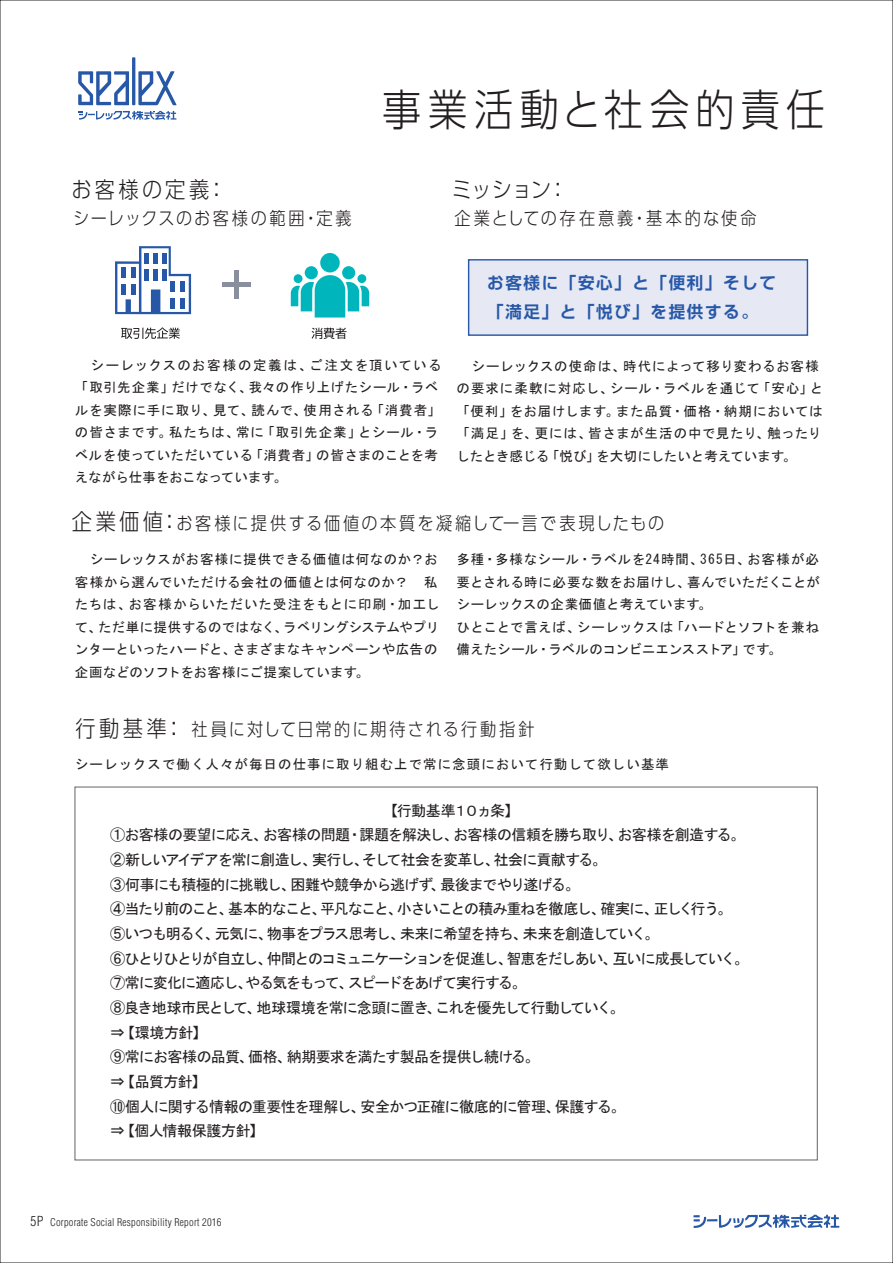
<style>
.page{position:relative;width:893px;height:1263px;background:#fff}
.page>*{position:absolute;margin:0;border:0;box-sizing:border-box;transform-origin:0 0}
.t1{font:300 43.5px "UD Shin Go Pro";letter-spacing:.16em;color:#231f20;scale:.9 1}
.t2{font:300 22.5px "UD Shin Go Pro";letter-spacing:.14em;color:#231f20;scale:.9 1}
.t3{font:300 18px "UD Shin Go Pro";letter-spacing:.135em;color:#231f20;scale:.9 1}
.t4{font:300 18px "UD Shin Go Pro";letter-spacing:.17em;color:#231f20;scale:.9 1}
.t5{font:300 18px "UD Shin Go Pro";letter-spacing:.115em;color:#231f20;scale:.9 1}
.t6{font:700 16.5px/28.5px "Shin Go De";letter-spacing:.1em;color:#2758a7}
.t7{font:15px/24.6px "MS Gothic";letter-spacing:-.065em;color:#231f20}
.t8{font:13.5px/22.5px "MS Gothic";letter-spacing:.035em;color:#231f20}
.t9{font:13.5px/22.5px "MS Gothic";letter-spacing:.015em;color:#231f20}
.t10{font:13.5px "MS Gothic";letter-spacing:.075em;color:#231f20}
.t11{font:300 condensed 10.5px "Helvetica";letter-spacing:.02em;color:#231f20}
.s1{font-size:22.5px}
.s2{font-size:13.5px}
</style>
<div class="page">
<svg style="left:78px;top:57px;width:98px;height:48px"></svg>
<svg style="left:79px;top:111px;width:97px;height:9px"></svg>
<div style="left:468px;top:259px;width:340px;height:77px;background:#e6e8f4;border:1px solid #2758a7"></div>
<div style="left:222px;top:282px;width:29px;height:5px;background:#8a8f9d"></div>
<div style="left:234px;top:270px;width:5px;height:29px;background:#8a8f9d"></div>
<svg style="left:121px;top:327px;width:59px;height:12px"></svg>
<svg style="left:312px;top:328px;width:35px;height:11px"></svg>
<svg style="left:115px;top:246px;width:76px;height:68px"></svg>
<hr style="left:162px;top:270px;width:4px;height:11px;background:#2758a7">
<div style="left:153px;top:270px;width:5px;height:11px;background:#2758a7"></div>
<div style="left:144px;top:270px;width:5px;height:11px;background:#2758a7"></div>
<hr style="left:162px;top:254px;width:4px;height:10px;background:#2758a7">
<div style="left:153px;top:254px;width:5px;height:10px;background:#2758a7"></div>
<hr style="left:170px;top:298px;width:4px;height:11px;background:#2758a7">
<hr style="left:180px;top:298px;width:4px;height:11px;background:#2758a7">
<div style="left:170px;top:281px;width:5px;height:11px;background:#2758a7"></div>
<hr style="left:180px;top:281px;width:4px;height:11px;background:#2758a7">
<div style="left:144px;top:254px;width:5px;height:10px;background:#2758a7"></div>
<hr style="left:121px;top:284px;width:4px;height:11px;background:#2758a7">
<hr style="left:131px;top:284px;width:4px;height:11px;background:#2758a7">
<hr style="left:121px;top:267px;width:4px;height:11px;background:#2758a7">
<hr style="left:131px;top:267px;width:4px;height:11px;background:#2758a7">
<svg style="left:291px;top:274px;width:78px;height:43px"></svg>
<div style="left:320px;top:253px;width:20px;height:19px;background:#00b6bc;border-radius:50%"></div>
<div style="left:342px;top:266px;width:13px;height:13px;background:#00b6bc;border-radius:50%"></div>
<div style="left:305px;top:266px;width:13px;height:13px;background:#00b6bc;border-radius:50%"></div>
<div style="left:294px;top:274px;width:9px;height:9px;background:#00b6bc;border-radius:50%"></div>
<div style="left:357px;top:274px;width:9px;height:9px;background:#00b6bc;border-radius:50%"></div>
<svg style="left:693px;top:1215px;width:146px;height:13px"></svg>
<h1 class="t1" style="left:382px;top:75px;width:493px">事業活動と社会的責任</h1>
<h2 class="t2" style="left:72px;top:171px;width:198px">お客様の定義：　</h2>
<h2 class="t2" style="left:452px;top:171px;width:131px">ミッション：</h2>
<h3 class="t5" style="left:73px;top:204px;width:311px">シーレックスのお客様の範囲・定義</h3>
<h3 class="t4" style="left:455px;top:204px;width:380px">企業としての存在意義・基本的な使命　　</h3>
<p class="t8" style="left:75px;top:354px;width:368px">　シーレックスのお客様の定義は、ご注文を頂いている「取引先企業」だけでなく、我々の作り上げたシール・ラベルを実際に手に取り、見て、読んで、使用される「消費者」の皆さまです。私たちは、常に「取引先企業」とシール・ラベルを使っていただいている「消費者」の皆さまのことを考えながら仕事をおこなっています。</p>
<p class="t6" style="left:487px;top:268px;width:290px">お客様に「安心」と「便利」そして「満足」と「悦び」を提供する。</p>
<p class="t8" style="left:457px;top:355px;width:368px">　シーレックスの使命は、時代によって移り変わるお客様の要求に柔軟に対応し、シール・ラベルを通じて「安心」と「便利」をお届けします。また品質・価格・納期においては「満足」を、更には、皆さまが生活の中で見たり、触ったりしたとき感じる「悦び」を大切にしたいと考えています。</p>
<h3 class="t3" style="left:72px;top:508px;width:660px"><span class="s1">企業価値：</span>お客様に提供する価値の本質を凝縮して一言で表現したもの</h3>
<p class="t8" style="left:75px;top:548px;width:366px">　シーレックスがお客様に提供できる価値は何なのか？お客様から選んでいただける会社の価値とは何なのか？　私たちは、お客様からいただいた受注をもとに印刷・加工して、ただ単に提供するのではなく、ラベリングシステムやプリンターといったハードと、さまざまなキャンペーンや広告の企画などのソフトをお客様にご提案しています。</p>
<p class="t9" style="left:457px;top:548px;width:365px">多種・多様なシール・ラベルを24時間、365日、お客様が必要とされる時に必要な数をお届けし、喜んでいただくことがシーレックスの企業価値と考えています。<br>ひとことで言えば、シーレックスは「ハードとソフトを兼ね備えたシール・ラベルのコンビニエンスストア」です。</p>
<h3 class="t3" style="left:76px;top:714px;width:511px"><span class="s1">行動基準：</span>社員に対して日常的に期待される行動指針</h3>
<p class="t10" style="left:75px;top:757px;width:596px">シーレックスで働く人々が毎日の仕事に取り組む上で常に念頭において行動して欲しい基準</p>
<p class="t7" style="left:110px;top:798px;width:640px;text-indent:273px">【行動基準１０ヵ条】　<br>①お客様の要望に応え、お客様の問題・課題を解決し、お客様の信頼を勝ち取り、お客様を創造する。②新しいアイデアを常に創造し、実行し、そして社会を変革し、社会に貢献する。<br>③何事にも積極的に挑戦し、困難や競争から逃げず、最後までやり遂げる。<br>④当たり前のこと、基本的なこと、平凡なこと、小さいことの積み重ねを徹底し、確実に、正しく行う。⑤いつも明るく、元気に、物事をプラス思考し、未来に希望を持ち、未来を創造していく。<br>⑥ひとりひとりが自立し、仲間とのコミュニケーションを促進し、智恵をだしあい、互いに成長していく。⑦常に変化に適応し、やる気をもって、スピードをあげて実行する。<br>⑧良き地球市民として、地球環境を常に念頭に置き、これを優先して行動していく。<br>⇒【環境方針】<br>⑨常にお客様の品質、価格、納期要求を満たす製品を提供し続ける。<br>⇒【品質方針】<br>⑩個人に関する情報の重要性を理解し、安全かつ正確に徹底的に管理、保護する。<br>⇒【個人情報保護方針】</p>
<p class="t11" style="left:30px;top:1215px;width:193px"><span class="s2">5P</span> Corporate Social Responsibility Report 2016</p>
</div>
